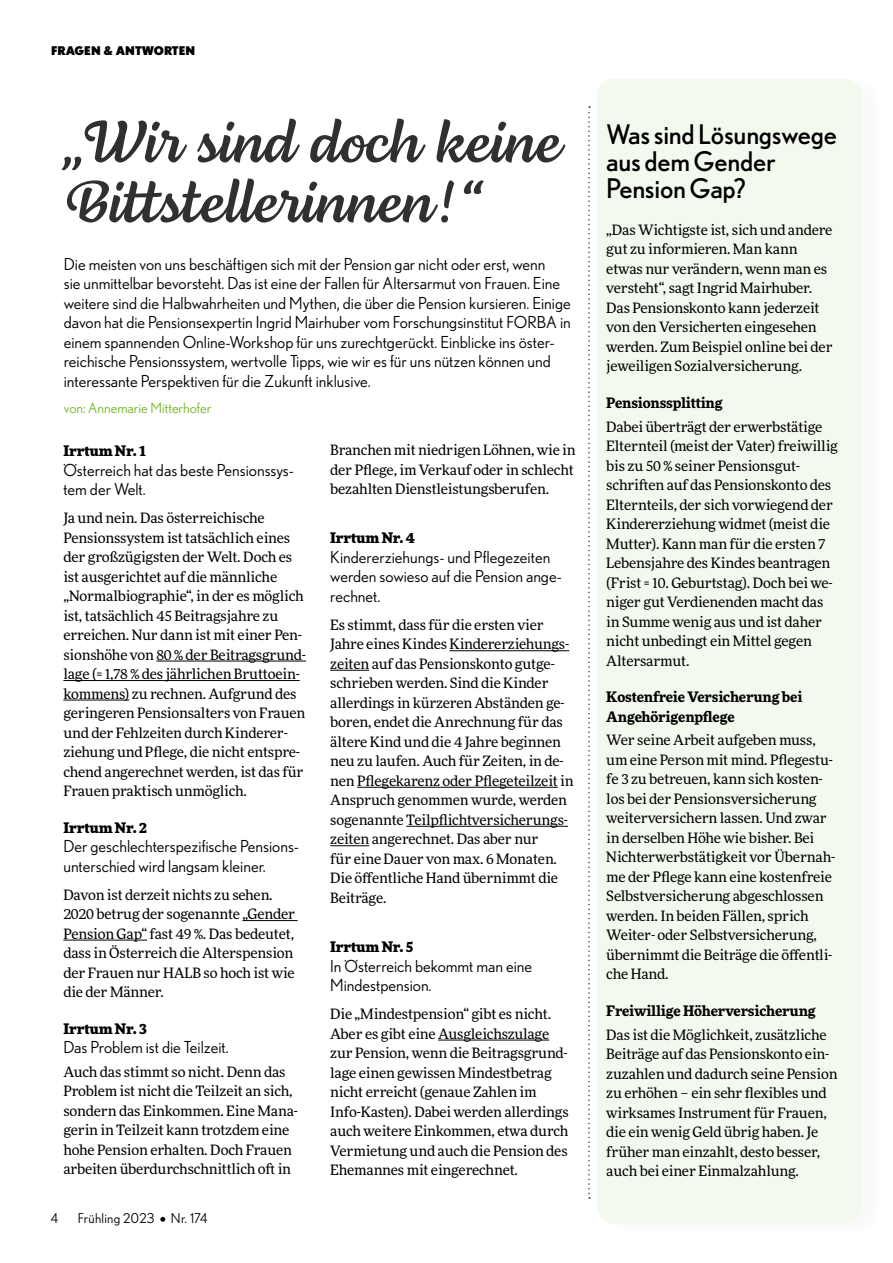
<style>
.page{position:relative;width:893px;height:1263px;background:#fff}
.page>*{position:absolute;margin:0;border:0;box-sizing:border-box;transform-origin:0 0}
.t1{font:60px/60px "Lemongrass Script";color:#30302e}
.t2{font:27px/27px "Nobel";letter-spacing:-.01em;color:#000}
.t3{font:16.5px/19.5px "Nobel";color:#000}
.t4{font:14.25px/19.5px "More Pro";letter-spacing:-.01em;color:#000}
.t5{font:700 14.25px/19.5px "More Pro";letter-spacing:-.01em;color:#000}
.t6{font:900 14.25px "More Pro";letter-spacing:-.01em;color:#000}
.t7{font:14.25px "Nobel";color:#76b82a}
.t8{font:13.5px "Nobel";letter-spacing:.02em;color:#000}
.t9{font:900 12px "Nobel";color:#000}
</style>
<div class="page">
<svg style="left:160px;top:1217px;width:5px;height:5px"></svg>
<div style="left:602px;top:76px;width:282px;height:1161px;background:#fbfbfb"></div>
<div style="left:597px;top:79px;width:265px;height:1145px;background:#f4f9ee;border-radius:18px"></div>
<hr style="left:156px;top:660px;width:150px;height:1px;background:#000">
<hr style="left:63px;top:680px;width:237px;height:1px;background:#000">
<hr style="left:63px;top:699px;width:66px;height:1px;background:#000">
<hr style="left:242px;top:920px;width:56px;height:1px;background:#000">
<hr style="left:63px;top:940px;width:84px;height:1px;background:#000">
<hr style="left:449px;top:650px;width:120px;height:1px;background:#000">
<hr style="left:330px;top:670px;width:39px;height:1px;background:#000">
<hr style="left:357px;top:787px;width:201px;height:1px;background:#000">
<hr style="left:406px;top:826px;width:162px;height:1px;background:#000">
<hr style="left:330px;top:845px;width:39px;height:1px;background:#000">
<hr style="left:438px;top:1039px;width:111px;height:1px;background:#000">
<svg style="left:588px;top:106px;width:2px;height:1093px"></svg>
<p class="t9" style="left:51px;top:43px;width:146px">FRAGEN &amp; ANTWORTEN</p>
<h1 class="t1" style="left:63px;top:111px;width:499px">„Wir sind doch keine<br>Bittstellerinnen!“</h1>
<p class="t3" style="left:64px;top:254px;width:509px">Die meisten von uns beschäftigen sich mit der Pension gar nicht oder erst, wenn<br>sie unmittelbar bevorsteht. Das ist eine der Fallen für Altersarmut von Frauen. Eine weitere sind die Halbwahrheiten und Mythen, die über die Pension kursieren. Einige davon hat die Pensionsexpertin Ingrid Mairhuber vom Forschungsinstitut FORBA in einem spannenden Online-Workshop für uns zurechtgerückt. Einblicke ins öster&shy;reichische Pensionssystem, wertvolle Tipps, wie wir es für uns nützen können und interessante Perspektiven für die Zukunft inklusive.</p>
<p class="t7" style="left:64px;top:400px;width:149px">von: Annemarie Mitterhofer</p>
<p class="t6" style="left:63px;top:439px;width:84px">Irrtum Nr. 1</p>
<p class="t3" style="left:63px;top:460px;width:232px">Österreich hat das beste Pensionssys&shy;tem der Welt.</p>
<p class="t4" style="left:63px;top:508px;width:244px">Ja und nein. Das österreichische Pensionssystem ist tatsächlich eines der großzügigsten der Welt. Doch es ist ausgerichtet auf die männliche „Normalbiographie“, in der es möglich ist, tatsächlich 45 Beitragsjahre zu erreichen. Nur dann ist mit einer Pen&shy;sionshöhe von 80 % der Beitragsgrund&shy;lage (= 1,78 % des jährlichen Bruttoein&shy;kommens) zu rechnen. Aufgrund des geringeren Pensionsalters von Frauen und der Fehlzeiten durch Kinderer&shy;ziehung und Pflege, die nicht entspre&shy;chend angerechnet werden, ist das für Frauen praktisch unmöglich.</p>
<p class="t6" style="left:63px;top:816px;width:85px">Irrtum Nr. 2</p>
<p class="t3" style="left:63px;top:836px;width:237px">Der geschlechterspezifische Pensions&shy;unterschied wird langsam kleiner.</p>
<p class="t4" style="left:63px;top:884px;width:233px">Davon ist derzeit nichts zu sehen.<br>2020 betrug der sogenannte „Gender<br>Pension Gap“ fast 49 %. Das bedeutet, dass in Österreich die Alterspension der Frauen nur HALB so hoch ist wie die der Männer.</p>
<p class="t6" style="left:63px;top:1017px;width:85px">Irrtum Nr. 3</p>
<p class="t3" style="left:63px;top:1037px;width:167px">Das Problem ist die Teilzeit.</p>
<p class="t4" style="left:63px;top:1061px;width:236px">Auch das stimmt so nicht. Denn das Problem ist nicht die Teilzeit an sich, sondern das Einkommen. Eine Mana&shy;gerin in Teilzeit kann trotzdem eine hohe Pension erhalten. Doch Frauen arbeiten überdurchschnittlich oft in</p>
<p class="t8" style="left:51px;top:1210px;width:9px">4</p>
<p class="t8" style="left:78px;top:1210px;width:131px">Frühling 2023 Nr. 174</p>
<p class="t4" style="left:330px;top:439px;width:247px;text-align:justify">Branchen mit niedrigen Löhnen, wie in der Pflege, im Verkauf oder in schlecht bezahlten Dienstleistungsberufen.</p>
<p class="t6" style="left:330px;top:527px;width:86px">Irrtum Nr. 4</p>
<p class="t3" style="left:330px;top:547px;width:233px">Kindererziehungs- und Pflegezeiten werden sowieso auf die Pension ange&shy;rechnet.</p>
<p class="t4" style="left:330px;top:614px;width:245px">Es stimmt, dass für die ersten vier Jahre eines Kindes Kindererziehungs&shy;zeiten auf das Pensionskonto gutge&shy;schrieben werden. Sind die Kinder allerdings in kürzeren Abständen ge&shy;boren, endet die Anrechnung für das ältere Kind und die 4 Jahre beginnen neu zu laufen. Auch für Zeiten, in de&shy;nen Pflegekarenz oder Pflegeteilzeit in Anspruch genommen wurde, werden sogenannte Teilpflichtversicherungs&shy;zeiten angerechnet. Das aber nur<br>für eine Dauer von max. 6 Monaten.<br>Die öffentliche Hand übernimmt die Beiträge.</p>
<p class="t6" style="left:330px;top:935px;width:85px">Irrtum Nr. 5</p>
<p class="t3" style="left:330px;top:956px;width:203px">In Österreich bekommt man eine<br>Mindestpension.</p>
<p class="t4" style="left:330px;top:1004px;width:240px">Die „Mindestpension“ gibt es nicht.<br>Aber es gibt eine Ausgleichszulage zur Pension, wenn die Beitragsgrund&shy;lage einen gewissen Mindestbetrag nicht erreicht (genaue Zahlen im Info-Kasten). Dabei werden allerdings auch weitere Einkommen, etwa durch Vermietung und auch die Pension des Ehemannes mit eingerechnet.</p>
<h2 class="t2" style="left:606px;top:121px;width:232px">Was sind Lösungswege aus dem Gender<br>Pension Gap?</h2>
<p class="t4" style="left:606px;top:219px;width:228px">„Das Wichtigste ist, sich und andere gut zu informieren. Man kann etwas nur verändern, wenn man es versteht“, sagt Ingrid Mairhuber.<br>Das Pensionskonto kann jederzeit von den Versicherten eingesehen werden. Zum Beispiel online bei der jeweiligen Sozialversicherung.</p>
<p class="t5" style="left:606px;top:392px;width:118px">Pensionssplitting</p>
<p class="t4" style="left:606px;top:416px;width:233px">Dabei überträgt der erwerbstätige Elternteil (meist der Vater) freiwillig bis zu 50 % seiner Pensionsgut&shy;schriften auf das Pensionskonto des Elternteils, der sich vorwiegend der Kindererziehung widmet (meist die Mutter). Kann man für die ersten 7<br>Lebensjahre des Kindes beantragen (Frist = 10. Geburtstag). Doch bei we&shy;niger gut Verdienenden macht das in Summe wenig aus und ist daher nicht unbedingt ein Mittel gegen Altersarmut.</p>
<p class="t5" style="left:606px;top:686px;width:198px">Kostenfreie Versicherung bei<br>Angehörigenpflege</p>
<p class="t4" style="left:606px;top:730px;width:230px">Wer seine Arbeit aufgeben muss, um eine Person mit mind. Pflegestu&shy;fe 3 zu betreuen, kann sich kosten&shy;los bei der Pensionsversicherung weiterversichern lassen. Und zwar in derselben Höhe wie bisher. Bei Nichterwerbstätigkeit vor Übernah&shy;me der Pflege kann eine kostenfreie Selbstversicherung abgeschlossen werden. In beiden Fällen, sprich Weiter- oder Selbstversicherung, übernimmt die Beiträge die öffentli&shy;che Hand.</p>
<p class="t5" style="left:606px;top:1000px;width:211px">Freiwillige Höherversicherung</p>
<p class="t4" style="left:606px;top:1024px;width:233px">Das ist die Möglichkeit, zusätzliche Beiträge auf das Pensionskonto ein&shy;zuzahlen und dadurch seine Pension zu erhöhen – ein sehr flexibles und wirksames Instrument für Frauen, die ein wenig Geld übrig haben. Je früher man einzahlt, desto besser, auch bei einer Einmalzahlung.</p>
</div>
